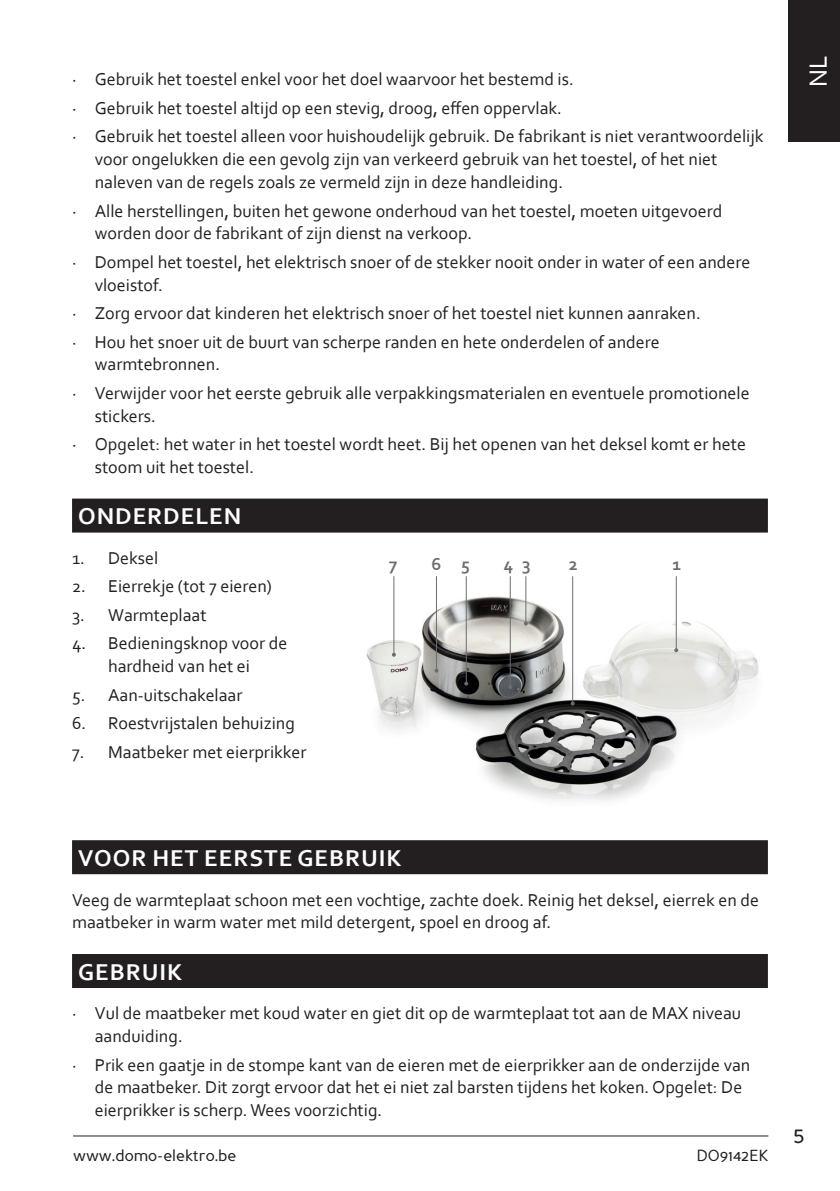
<style>
.page{position:relative;width:840px;height:1191px;background:#fff}
.page>*{position:absolute;margin:0;border:0;box-sizing:border-box;transform-origin:0 0}
.t1{font:26px "Corbel";color:#fff}
.t2{font:700 24px "Corbel";letter-spacing:.04em;color:#fff}
.t3{font:24px "Perspective Sans";color:#231f20}
.t4{font:18px/22.8px "Corbel";color:#231f20}
.t5{font:700 18px "Corbel";color:#6c6d70}
.t6{font:16px "Perspective Sans";color:#231f20}
</style>
<div class="page">
<hr style="left:73px;top:1135px;width:694px;height:1px;background:#231f20">
<div style="left:788px;top:0;width:51px;height:142px;background:#231f20"></div>
<div style="left:72px;top:498px;width:695px;height:34px;background:#231f20"></div>
<div style="left:72px;top:840px;width:695px;height:34px;background:#231f20"></div>
<div style="left:72px;top:954px;width:695px;height:34px;background:#231f20"></div>
<img style="left:366px;top:584px;width:393px;height:217px">
<hr style="left:675px;top:576px;width:1px;height:74px;background:#6c6d70">
<svg style="left:674px;top:648px;width:4px;height:4px"></svg>
<hr style="left:572px;top:576px;width:1px;height:127px;background:#6c6d70">
<svg style="left:570px;top:701px;width:4px;height:4px"></svg>
<hr style="left:525px;top:576px;width:1px;height:47px;background:#6c6d70">
<svg style="left:523px;top:621px;width:4px;height:4px"></svg>
<hr style="left:509px;top:576px;width:1px;height:111px;background:#6c6d70">
<svg style="left:508px;top:685px;width:4px;height:4px"></svg>
<hr style="left:465px;top:576px;width:1px;height:107px;background:#6c6d70">
<svg style="left:464px;top:681px;width:4px;height:4px"></svg>
<hr style="left:435px;top:576px;width:1px;height:94px;background:#6c6d70">
<svg style="left:434px;top:668px;width:4px;height:4px"></svg>
<hr style="left:393px;top:576px;width:1px;height:79px;background:#6c6d70">
<svg style="left:391px;top:653px;width:4px;height:4px"></svg>
<p class="t4" style="left:72px;top:68px;width:503px">· Gebruik het toestel enkel voor het doel waarvoor het bestemd is.</p>
<p class="t4" style="left:72px;top:93px;width:692px;line-height:28.4px">· Gebruik het toestel altijd op een stevig, droog, effen oppervlak.<br>· Gebruik het toestel alleen voor huishoudelijk gebruik. De fabrikant is niet verantwoordelijk</p>
<p class="t4" style="left:95px;top:147px;width:623px">voor ongelukken die een gevolg zijn van verkeerd gebruik van het toestel, of het niet naleven van de regels zoals ze vermeld zijn in deze handleiding.</p>
<p class="t4" style="left:95px;top:199px;width:628px;text-indent:-23px">· Alle herstellingen, buiten het gewone onderhoud van het toestel, moeten uitgevoerd worden door de fabrikant of zijn dienst na verkoop.</p>
<p class="t4" style="left:95px;top:250px;width:657px;text-indent:-23px">· Dompel het toestel, het elektrisch snoer of de stekker nooit onder in water of een andere vloeistof.</p>
<p class="t4" style="left:72px;top:298px;width:630px;line-height:28.4px">· Zorg ervoor dat kinderen het elektrisch snoer of het toestel niet kunnen aanraken. · Hou het snoer uit de buurt van scherpe randen en hete onderdelen of andere</p>
<p class="t4" style="left:72px;top:350px;width:678px;line-height:28.4px;text-indent:23px">warmtebronnen.<br>· Verwijder voor het eerste gebruik alle verpakkingsmaterialen en eventuele promotionele</p>
<p class="t4" style="left:72px;top:401px;width:675px;line-height:28.4px;text-indent:23px">stickers.<br>· Opgelet: het water in het toestel wordt heet. Bij het openen van het deksel komt er hete</p>
<p class="t4" style="left:95px;top:455px;width:161px">stoom uit het toestel.</p>
<h2 class="t2" style="left:78px;top:501px;width:164px">ONDERDELEN</h2>
<p class="t4" style="left:72px;top:546px;width:88px">1. Deksel</p>
<p class="t4" style="left:72px;top:574px;width:201px">2. Eierrekje (tot 7 eieren)</p>
<p class="t4" style="left:72px;top:603px;width:136px">3. Warmteplaat</p>
<p class="t4" style="left:72px;top:631px;width:217px;text-align:center">4. Bedieningsknop voor de hardheid van het ei</p>
<p class="t4" style="left:72px;top:683px;width:172px">5. Aan-uitschakelaar</p>
<p class="t4" style="left:72px;top:711px;width:224px">6. Roestvrijstalen behuizing</p>
<p class="t4" style="left:72px;top:740px;width:236px">7. Maatbeker met eierprikker</p>
<p class="t5" style="left:388px;top:553px;width:10px">7</p>
<p class="t5" style="left:431px;top:553px;width:40px">6 5</p>
<p class="t5" style="left:503px;top:553px;width:29px">4 3</p>
<p class="t5" style="left:568px;top:553px;width:10px">2</p>
<p class="t5" style="left:672px;top:553px;width:10px">1</p>
<h1 class="t1" style="left:801px;top:87px;width:33px;rotate:-90deg">NL</h1>
<h2 class="t2" style="left:78px;top:843px;width:325px">VOOR HET EERSTE GEBRUIK</h2>
<p class="t4" style="left:72px;top:887px;width:688px">Veeg de warmteplaat schoon met een vochtige, zachte doek. Reinig het deksel, eierrek en de maatbeker in warm water met mild detergent, spoel en droog af.</p>
<h2 class="t2" style="left:78px;top:956px;width:105px">GEBRUIK</h2>
<p class="t4" style="left:95px;top:1001px;width:647px;text-indent:-23px">· Vul de maatbeker met koud water en giet dit op de warmteplaat tot aan de MAX niveau aanduiding.</p>
<p class="t4" style="left:95px;top:1052px;width:656px;text-indent:-23px">· Prik een gaatje in de stompe kant van de eieren met de eierprikker aan de onderzijde van de maatbeker. Dit zorgt ervoor dat het ei niet zal barsten tijdens het koken. Opgelet: De eierprikker is scherp. Wees voorzichtig.</p>
<p class="t6" style="left:73px;top:1146px;width:165px">www.domo-elektro.be</p>
<p class="t6" style="left:696px;top:1146px;width:73px">DO9142EK</p>
<h2 class="t3" style="left:792px;top:1120px;width:14px">5</h2>
</div>
